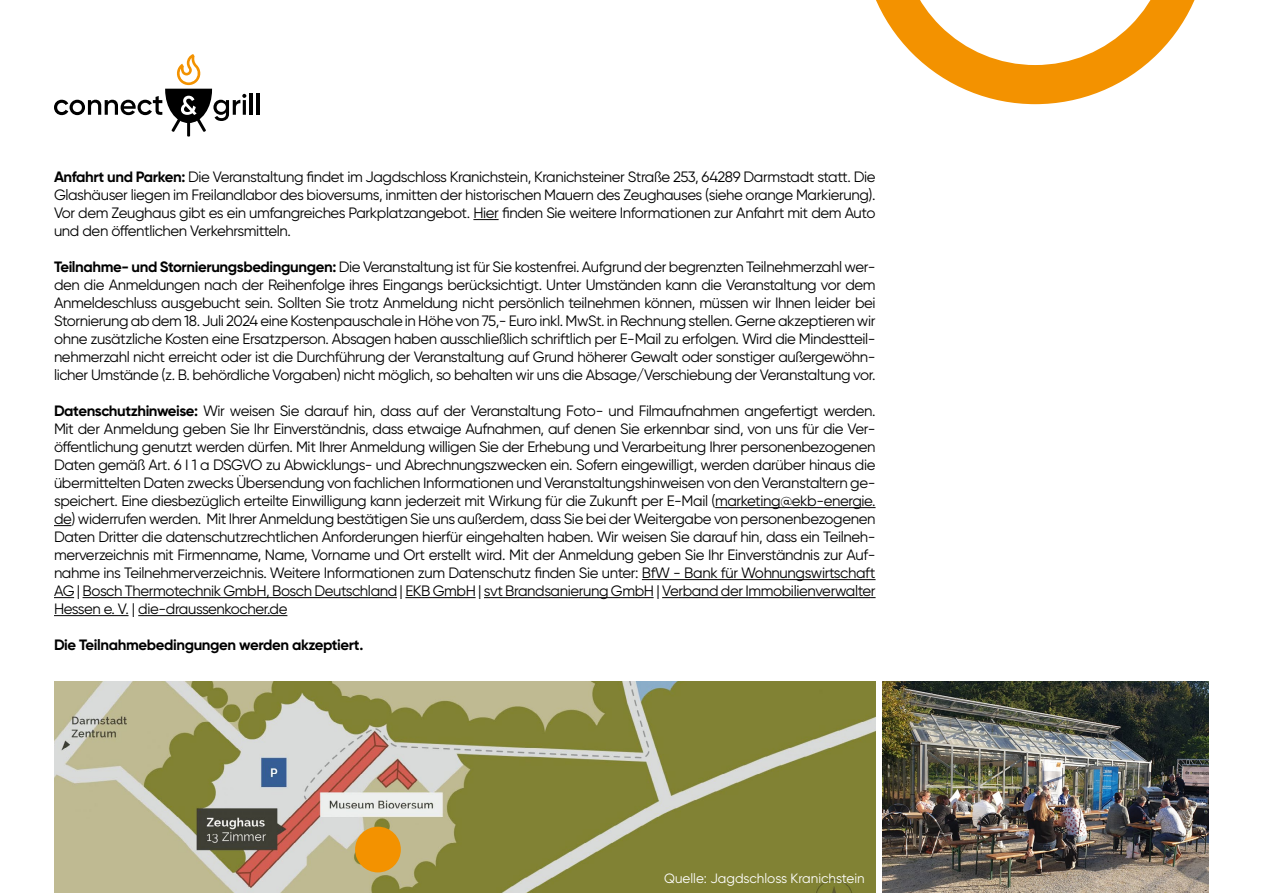
<style>
.page{position:relative;width:1263px;height:893px;background:#fff}
.page>*{position:absolute;margin:0;border:0;box-sizing:border-box;transform-origin:0 0}
.t1{font:15px/18px "Gilroy";letter-spacing:-.025em;color:#000;text-align:justify}
.t2{font:700 15px "Gilroy";letter-spacing:-.025em;color:#000}
.t3{font:13.5px "Gilroy";color:#fff}
.s1{font-weight:700}
</style>
<div class="page">
<svg style="left:473px;top:219px;width:26px;height:1px"></svg>
<hr style="left:715px;top:507px;width:160px;height:1px;background:#000">
<svg style="left:54px;top:525px;width:18px;height:1px"></svg>
<hr style="left:642px;top:579px;width:233px;height:1px;background:#000">
<svg style="left:54px;top:597px;width:20px;height:1px"></svg>
<hr style="left:83px;top:597px;width:314px;height:1px;background:#000">
<hr style="left:405px;top:597px;width:71px;height:1px;background:#000">
<hr style="left:484px;top:597px;width:170px;height:1px;background:#000">
<hr style="left:662px;top:597px;width:213px;height:1px;background:#000">
<hr style="left:54px;top:615px;width:75px;height:1px;background:#000">
<hr style="left:138px;top:615px;width:149px;height:1px;background:#000">
<svg style="left:876px;top:0;width:319px;height:104px"></svg>
<hr style="left:250px;top:93px;width:3px;height:22px;background:#000">
<hr style="left:256px;top:93px;width:4px;height:22px;background:#000">
<hr style="left:187px;top:122px;width:3px;height:15px;background:#000">
<svg style="left:54px;top:54px;width:192px;height:78px"></svg>
<img style="left:54px;top:681px;width:821px;height:212px">
<img style="left:882px;top:681px;width:327px;height:212px">
<div style="left:355px;top:827px;width:46px;height:45px;background:#f39200;border-radius:50%"></div>
<p class="t1" style="left:54px;top:168px;width:823px"><span class="s1">Anfahrt und Parken:</span> Die Veranstaltung findet im Jagdschloss Kranichstein, Kranichsteiner Straße 253, 64289 Darmstadt statt. Die Glashäuser liegen im Freilandlabor des bioversums, inmitten der historischen Mauern des Zeughauses (siehe orange Markierung).<br>Vor dem Zeughaus gibt es ein umfangreiches Parkplatzangebot. Hier finden Sie weitere Informationen zur Anfahrt mit dem Auto und den öffentlichen Verkehrsmitteln.</p>
<p class="t1" style="left:54px;top:258px;width:823px"><span class="s1">Teilnahme- und Stornierungsbedingungen:</span> Die Veranstaltung ist für Sie kostenfrei. Aufgrund der begrenzten Teilnehmerzahl wer&shy;den die Anmeldungen nach der Reihenfolge ihres Eingangs berücksichtigt. Unter Umständen kann die Veranstaltung vor dem Anmeldeschluss ausgebucht sein. Sollten Sie trotz Anmeldung nicht persönlich teilnehmen können, müssen wir Ihnen leider bei Stornierung ab dem 18. Juli 2024 eine Kostenpauschale in Höhe von 75,- Euro inkl. MwSt. in Rechnung stellen. Gerne akzeptieren wir ohne zusätzliche Kosten eine Ersatzperson. Absagen haben ausschließlich schriftlich per E-Mail zu erfolgen. Wird die Mindestteil&shy;nehmerzahl nicht erreicht oder ist die Durchführung der Veranstaltung auf Grund höherer Gewalt oder sonstiger außergewöhn&shy;licher Umstände (z. B. behördliche Vorgaben) nicht möglich, so behalten wir uns die Absage/Verschiebung der Veranstaltung vor.</p>
<p class="t1" style="left:54px;top:402px;width:823px"><span class="s1">Datenschutzhinweise:</span> Wir weisen Sie darauf hin, dass auf der Veranstaltung Foto- und Filmaufnahmen angefertigt werden.<br>Mit der Anmeldung geben Sie Ihr Einverständnis, dass etwaige Aufnahmen, auf denen Sie erkennbar sind, von uns für die Ver&shy;öffentlichung genutzt werden dürfen. Mit Ihrer Anmeldung willigen Sie der Erhebung und Verarbeitung Ihrer personenbezogenen Daten gemäß Art. 6 I 1 a DSGVO zu Abwicklungs- und Abrechnungszwecken ein. Sofern eingewilligt, werden darüber hinaus die übermittelten Daten zwecks Übersendung von fachlichen Informationen und Veranstaltungshinweisen von den Veranstaltern ge&shy;speichert. Eine diesbezüglich erteilte Einwilligung kann jederzeit mit Wirkung für die Zukunft per E-Mail (marketing@ekb-energie. de) widerrufen werden. Mit Ihrer Anmeldung bestätigen Sie uns außerdem, dass Sie bei der Weitergabe von personenbezogenen Daten Dritter die datenschutzrechtlichen Anforderungen hierfür eingehalten haben. Wir weisen Sie darauf hin, dass ein Teilneh&shy;merverzeichnis mit Firmenname, Name, Vorname und Ort erstellt wird. Mit der Anmeldung geben Sie Ihr Einverständnis zur Auf&shy;nahme ins Teilnehmerverzeichnis. Weitere Informationen zum Datenschutz finden Sie unter: BfW - Bank für Wohnungswirtschaft AG | Bosch Thermotechnik GmbH, Bosch Deutschland | EKB GmbH | svt Brandsanierung GmbH | Verband der Immobilienverwalter Hessen e. V. | die-draussenkocher.de</p>
<p class="t2" style="left:54px;top:635px;width:311px">Die Teilnahmebedingungen werden akzeptiert.</p>
<p class="t3" style="left:664px;top:870px;width:202px">Quelle: Jagdschloss Kranichstein</p>
</div>
